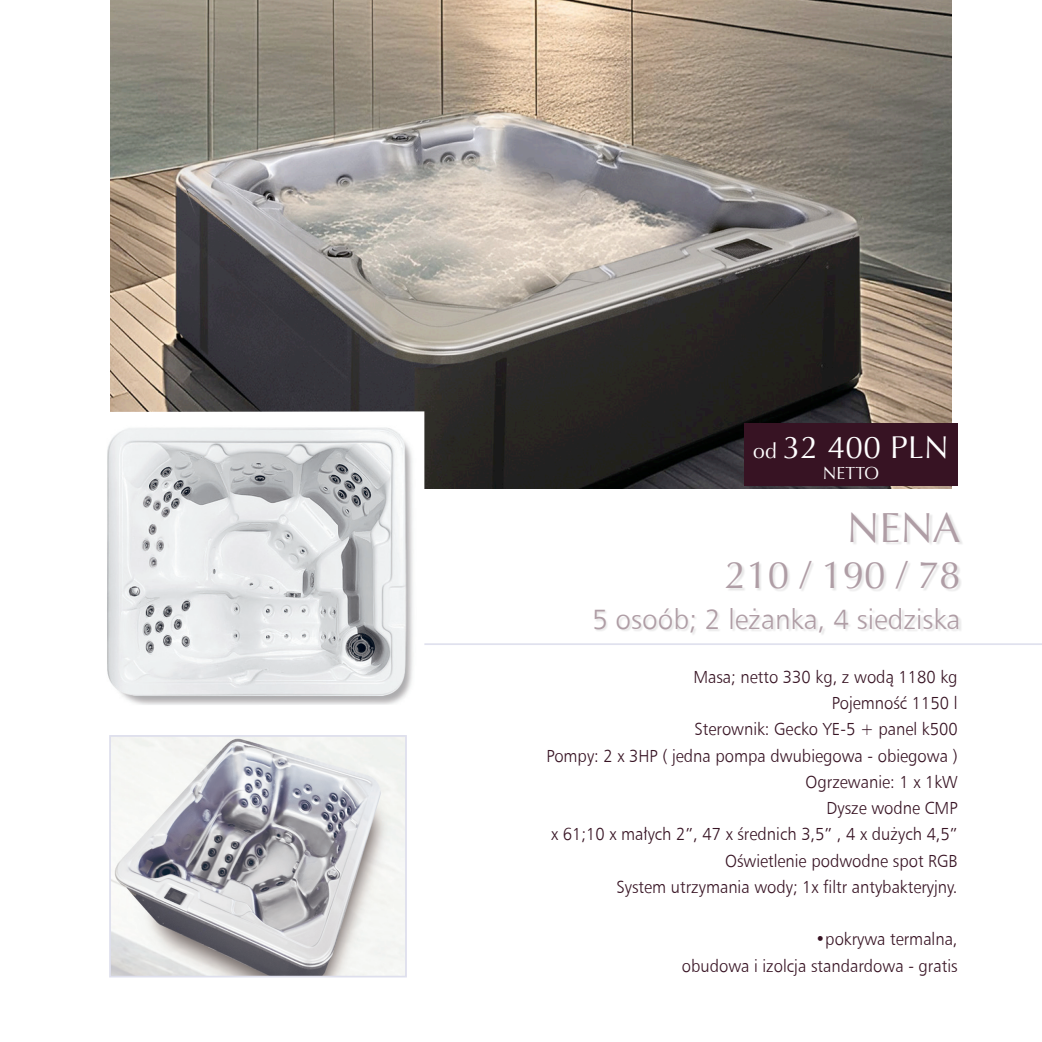
<style>
.page{position:relative;width:1042px;height:1042px;background:#fff}
.page>*{position:absolute;margin:0;border:0;box-sizing:border-box;transform-origin:0 0}
.t1{font:42px "Optima";color:#af9da5}
.t2{font:38.5px "Optima";color:#af9da5}
.t3{font:31.5px "Optima";letter-spacing:.01em;color:#fff}
.t4{font:28px "Humnst 777 Lt EU";color:#af9da5}
.t5{font:17.5px/26.2px "Humnst 777 Lt EU";color:#371323;text-align:right;scale:.95 1}
.t6{font:17.5px "Optima";letter-spacing:.01em;color:#fff}
.s1{font-size:21px}
</style>
<div class="page">
<hr style="left:107px;top:643px;width:935px;height:2px;background:#e0e1ee">
<img style="left:111px;top:0;width:841px;height:488px">
<div style="left:595px;top:514px;width:369px;height:122px;background:#231f20;opacity:.11"></div>
<img style="left:112px;top:738px;width:292px;height:236px">
<div style="left:109px;top:735px;width:298px;height:242px;border:2px solid #dedfed"></div>
<svg style="left:107px;top:408px;width:321px;height:297px"></svg>
<div style="left:744px;top:423px;width:213px;height:63px;background:#371323"></div>
<p class="t3" style="left:753px;top:429px;width:197px"><span class="s1">od</span> 32 400 PLN</p>
<p class="t6" style="left:823px;top:462px;width:58px">NETTO</p>
<p class="t1" style="left:847px;top:504px;width:115px">NENA</p>
<p class="t2" style="left:725px;top:553px;width:237px">210 / 190 / 78</p>
<p class="t4" style="left:592px;top:602px;width:370px">5 osoób; 2 leżanka, 4 siedziska</p>
<p class="t5" style="left:693px;top:663px;width:280px">Masa; netto 330 kg, z wodą 1180 kg</p>
<p class="t5" style="left:832px;top:690px;width:134px">Pojemność 1150 l</p>
<p class="t5" style="left:694px;top:716px;width:278px">Sterownik: Gecko YE-5 + panel k500</p>
<p class="t5" style="left:546px;top:742px;width:434px">Pompy: 2 x 3HP ( jedna pompa dwubiegowa - obiegowa )<br>Ogrzewanie: 1 x 1kW</p>
<p class="t5" style="left:826px;top:795px;width:139px">Dysze wodne CMP</p>
<p class="t5" style="left:551px;top:821px;width:429px">x 61;10 x małych 2”, 47 x średnich 3,5” , 4 x dużych 4,5”<br>Oświetlenie podwodne spot RGB</p>
<p class="t5" style="left:616px;top:873px;width:360px">System utrzymania wody; 1x filtr antybakteryjny.</p>
<p class="t5" style="left:815px;top:926px;width:151px">•pokrywa termalna,</p>
<p class="t5" style="left:682px;top:952px;width:292px">obudowa i izolcja standardowa - gratis</p>
</div>
